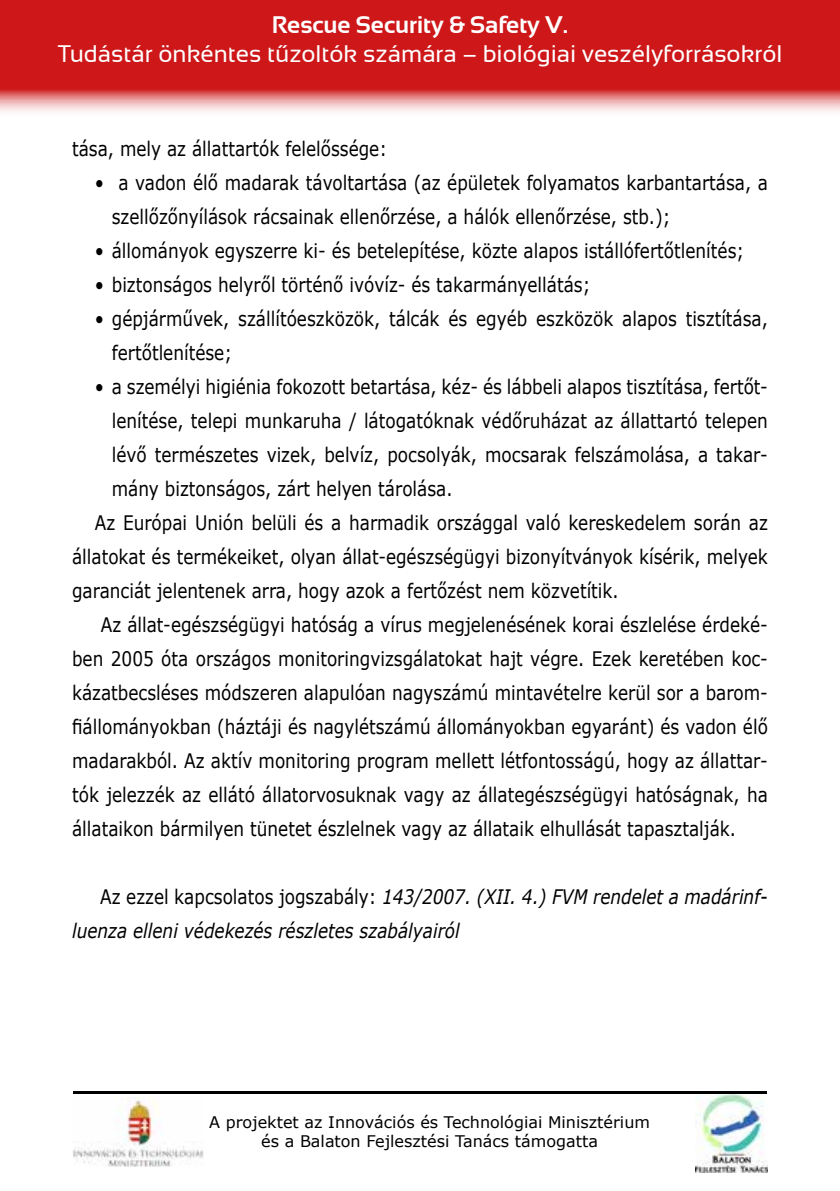
<style>
.page{position:relative;width:840px;height:1191px;background:#fff}
.page>*{position:absolute;margin:0;border:0;box-sizing:border-box;transform-origin:0 0}
.t1{font:24px "Sansation";color:#fff}
.t2{font:700 24px "Sansation";color:#fff}
.t3{font:20px/34px "Verdana";color:#000;scale:.84 1}
.t4{font:italic 20px/34px "Verdana";color:#000;scale:.84 1}
.t5{font:16px/19.2px "Verdana";color:#000;text-align:center}
.s1{font-style:normal}
</style>
<div class="page">
<img style="left:695px;top:1091px;width:72px;height:81px">
<img style="left:73px;top:1097px;width:130px;height:69px">
<hr style="left:73px;top:1091px;width:693px;height:2px;background:#000">
<svg style="left:0;top:0;width:839px;height:112px;background:#d23234"></svg>
<p class="t2" style="left:271px;top:12px;width:298px">Rescue Security &amp; Safety V.</p>
<p class="t1" style="left:58px;top:40px;width:726px">Tudástár önkéntes tűzoltók számára – biológiai veszélyforrásokról</p>
<p class="t3" style="left:72px;top:131px;width:376px">tása, mely az állattartók felelőssége:</p>
<p class="t3" style="left:112px;top:165px;width:782px;text-indent:-17px">• a vadon élő madarak távoltartása (az épületek folyamatos karbantartása, a szellőzőnyílások rácsainak ellenőrzése, a hálók ellenőrzése, stb.);</p>
<p class="t3" style="left:95px;top:233px;width:774px">• állományok egyszerre ki- és betelepítése, közte alapos istállófertőtlenítés;</p>
<p class="t3" style="left:95px;top:267px;width:591px">• biztonságos helyről történő ivóvíz- és takarmányellátás;</p>
<p class="t3" style="left:112px;top:301px;width:782px;text-indent:-17px">• gépjárművek, szállítóeszközök, tálcák és egyéb eszközök alapos tisztítása, fertőtlenítése;</p>
<p class="t3" style="left:95px;top:369px;width:802px">• a személyi higiénia fokozott betartása, kéz- és lábbeli alapos tisztítása, fertőt-</p>
<p class="t3" style="left:112px;top:403px;width:782px">lenítése, telepi munkaruha / látogatóknak védőruházat az állattartó telepen</p>
<p class="t3" style="left:112px;top:437px;width:782px">lévő természetes vizek, belvíz, pocsolyák, mocsarak felszámolása, a takar-</p>
<p class="t3" style="left:112px;top:471px;width:407px">mány biztonságos, zárt helyen tárolása.</p>
<p class="t3" style="left:95px;top:505px;width:802px">Az Európai Unión belüli és a harmadik országgal való kereskedelem során az</p>
<p class="t3" style="left:72px;top:539px;width:829px">állatokat és termékeiket, olyan állat-egészségügyi bizonyítványok kísérik, melyek</p>
<p class="t3" style="left:72px;top:573px;width:652px">garanciát jelentenek arra, hogy azok a fertőzést nem közvetítik.</p>
<p class="t3" style="left:101px;top:607px;width:795px">Az állat-egészségügyi hatóság a vírus megjelenésének korai észlelése érdeké-</p>
<p class="t3" style="left:72px;top:641px;width:829px">ben 2005 óta országos monitoringvizsgálatokat hajt végre. Ezek keretében koc-</p>
<p class="t3" style="left:72px;top:675px;width:829px">kázatbecsléses módszeren alapulóan nagyszámú mintavételre kerül sor a barom-</p>
<p class="t3" style="left:72px;top:709px;width:829px">fiállományokban (háztáji és nagylétszámú állományokban egyaránt) és vadon élő</p>
<p class="t3" style="left:72px;top:743px;width:829px">madarakból. Az aktív monitoring program mellett létfontosságú, hogy az állattar-</p>
<p class="t3" style="left:72px;top:777px;width:829px">tók jelezzék az ellátó állatorvosuknak vagy az állategészségügyi hatóságnak, ha</p>
<p class="t3" style="left:72px;top:811px;width:791px">állataikon bármilyen tünetet észlelnek vagy az állataik elhullását tapasztalják.</p>
<p class="t4" style="left:72px;top:879px;width:829px;text-indent:28px"><span class="s1">Az ezzel kapcsolatos jogszabály:</span> 143/2007. (XII. 4.) FVM rendelet a madárinf&shy;luenza elleni védekezés részletes szabályairól</p>
<p class="t5" style="left:209px;top:1112px;width:442px">A projektet az Innovációs és Technológiai Minisztérium és a Balaton Fejlesztési Tanács támogatta</p>
</div>
